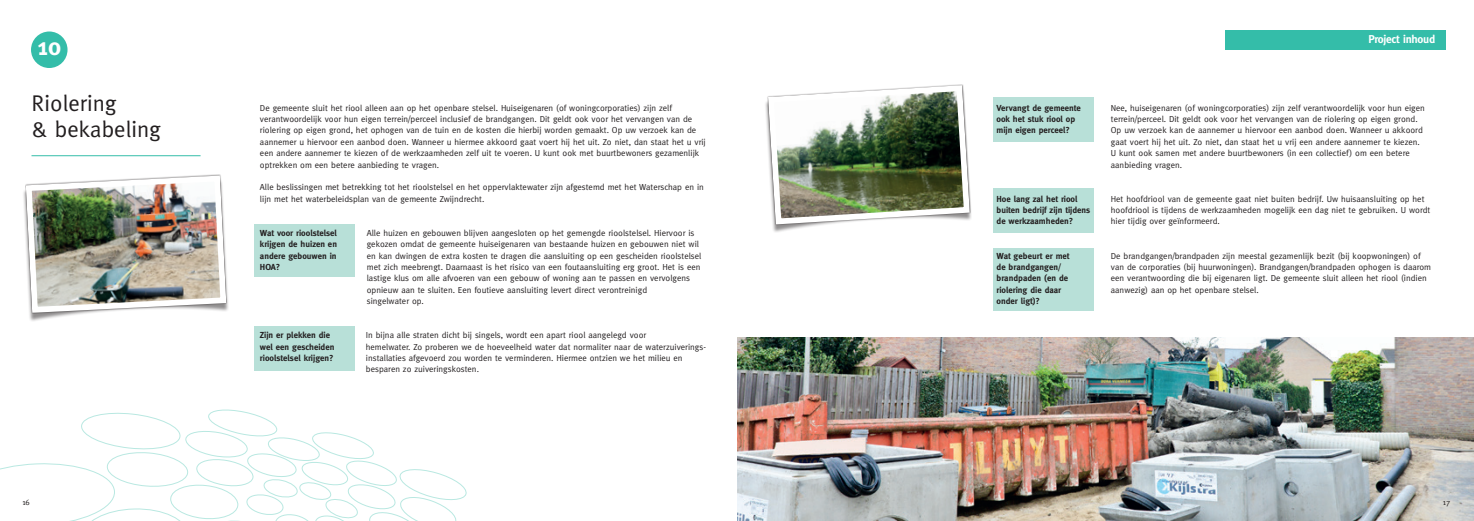
<style>
.page{position:relative;width:1474px;height:521px;background:#fff}
.page>*{position:absolute;margin:0;border:0;box-sizing:border-box;transform-origin:0 0}
.t1{font:700 24.41px "Meta";color:#fff}
.t2{font:22.75px/26.2px "Meta";color:#231f20}
.t3{font:700 11.38px "Meta";letter-spacing:-.02em;color:#fff}
.t4{font:8.75px/11.4px "Meta";color:#231f20}
.t5{font:700 8.75px/11.4px "Meta";color:#231f20}
.t6{font:7.88px "Meta";color:#231f20}
</style>
<div class="page">
<img style="left:737px;top:338px;width:736px;height:183px">
<div style="left:992px;top:97px;width:101px;height:45px;background:#b8e0d8"></div>
<div style="left:992px;top:188px;width:101px;height:44px;background:#b8e0d8"></div>
<div style="left:992px;top:248px;width:101px;height:63px;background:#b8e0d8"></div>
<div style="left:254px;top:225px;width:100px;height:52px;background:#b8e0d8"></div>
<div style="left:254px;top:326px;width:100px;height:45px;background:#b8e0d8"></div>
<div style="left:31px;top:32px;width:37px;height:36px;background:#34bda9;border-radius:50%"></div>
<hr style="left:32px;top:155px;width:168px;height:1px;background:#34bda9">
<div style="left:1224px;top:30px;width:220px;height:20px;background:#34bda9"></div>
<div style="left:764px;top:89px;width:208px;height:144px;background:#231f20;opacity:.5"></div>
<img style="left:765px;top:84px;width:207px;height:143px">
<svg style="left:0;top:409px;width:467px;height:112px"></svg>
<div style="left:22px;top:179px;width:207px;height:143px;background:#231f20;opacity:.5"></div>
<img style="left:23px;top:174px;width:206px;height:142px">
<h1 class="t1" style="left:37px;top:33px;width:26px">10</h1>
<h2 class="t2" style="left:32px;top:89px;width:131px">Riolering<br>&amp; bekabeling</h2>
<p class="t4" style="left:260px;top:102px;width:447px">De gemeente sluit het riool alleen aan op het openbare stelsel. Huiseigenaren (of woningcorporaties) zijn zelf verantwoordelijk voor hun eigen terrein/perceel inclusief de brandgangen. Dit geldt ook voor het vervangen van de riolering op eigen grond, het ophogen van de tuin en de kosten die hierbij worden gemaakt. Op uw verzoek kan de aannemer u hiervoor een aanbod doen. Wanneer u hiermee akkoord gaat voert hij het uit. Zo niet, dan staat het u vrij een andere aannemer te kiezen of de werkzaamheden zelf uit te voeren. U kunt ook met buurtbewoners gezamenlijk optrekken om een betere aanbieding te vragen.</p>
<p class="t4" style="left:260px;top:181px;width:445px">Alle beslissingen met betrekking tot het rioolstelsel en het oppervlaktewater zijn afgestemd met het Waterschap en in lijn met het waterbeleidsplan van de gemeente Zwijndrecht.</p>
<p class="t4" style="left:367px;top:227px;width:336px">Alle huizen en gebouwen blijven aangesloten op het gemengde rioolstelsel. Hiervoor is gekozen omdat de gemeente huiseigenaren van bestaande huizen en gebouwen niet wil en kan dwingen de extra kosten te dragen die aansluiting op een gescheiden rioolstelsel met zich meebrengt. Daarnaast is het risico van een foutaansluiting erg groot. Het is een lastige klus om alle afvoeren van een gebouw of woning aan te passen en vervolgens opnieuw aan te sluiten. Een foutieve aansluiting levert direct verontreinigd<br>singelwater op.</p>
<p class="t4" style="left:366px;top:329px;width:341px">In bijna alle straten dicht bij singels, wordt een apart riool aangelegd voor<br>hemelwater. Zo proberen we de hoeveelheid water dat normaliter naar de waterzuiverings&shy;installaties afgevoerd zou worden te verminderen. Hiermee ontzien we het milieu en besparen zo zuiveringskosten.</p>
<p class="t5" style="left:260px;top:227px;width:78px;text-align:justify">Wat voor rioolstelsel krijgen de huizen en andere gebouwen in HOA?</p>
<p class="t5" style="left:260px;top:329px;width:76px">Zijn er plekken die wel een gescheiden rioolstelsel krijgen?</p>
<h3 class="t3" style="left:1368px;top:33px;width:69px">Project inhoud</h3>
<p class="t5" style="left:996px;top:102px;width:86px">Vervangt de gemeente ook het stuk riool op mijn eigen perceel?</p>
<p class="t5" style="left:996px;top:193px;width:95px">Hoe lang zal het riool buiten bedrijf zijn tijdens de werkzaamheden?</p>
<p class="t5" style="left:996px;top:250px;width:75px">Wat gebeurt er met de brandgangen/ brandpaden (en de riolering die daar onder ligt)?</p>
<p class="t4" style="left:1110px;top:102px;width:315px">Nee, huiseigenaren (of woningcorporaties) zijn zelf verantwoordelijk voor hun eigen terrein/perceel. Dit geldt ook voor het vervangen van de riolering op eigen grond.<br>Op uw verzoek kan de aannemer u hiervoor een aanbod doen. Wanneer u akkoord gaat voert hij het uit. Zo niet, dan staat het u vrij een andere aannemer te kiezen.<br>U kunt ook samen met andere buurtbewoners (in een collectief) om een betere aanbieding vragen.</p>
<p class="t4" style="left:1110px;top:193px;width:321px">Het hoofdriool van de gemeente gaat niet buiten bedrijf. Uw huisaansluiting op het hoofdriool is tijdens de werkzaamheden mogelijk een dag niet te gebruiken. U wordt hier tijdig over geïnformeerd.</p>
<p class="t4" style="left:1110px;top:250px;width:322px">De brandgangen/brandpaden zijn meestal gezamenlijk bezit (bij koopwoningen) of van de corporaties (bij huurwoningen). Brandgangen/brandpaden ophogen is daarom een verantwoording die bij eigenaren ligt. De gemeente sluit alleen het riool (indien aanwezig) aan op het openbare stelsel.</p>
<p class="t6" style="left:22px;top:498px;width:9px">16</p>
<p class="t6" style="left:1442px;top:498px;width:9px">17</p>
</div>
